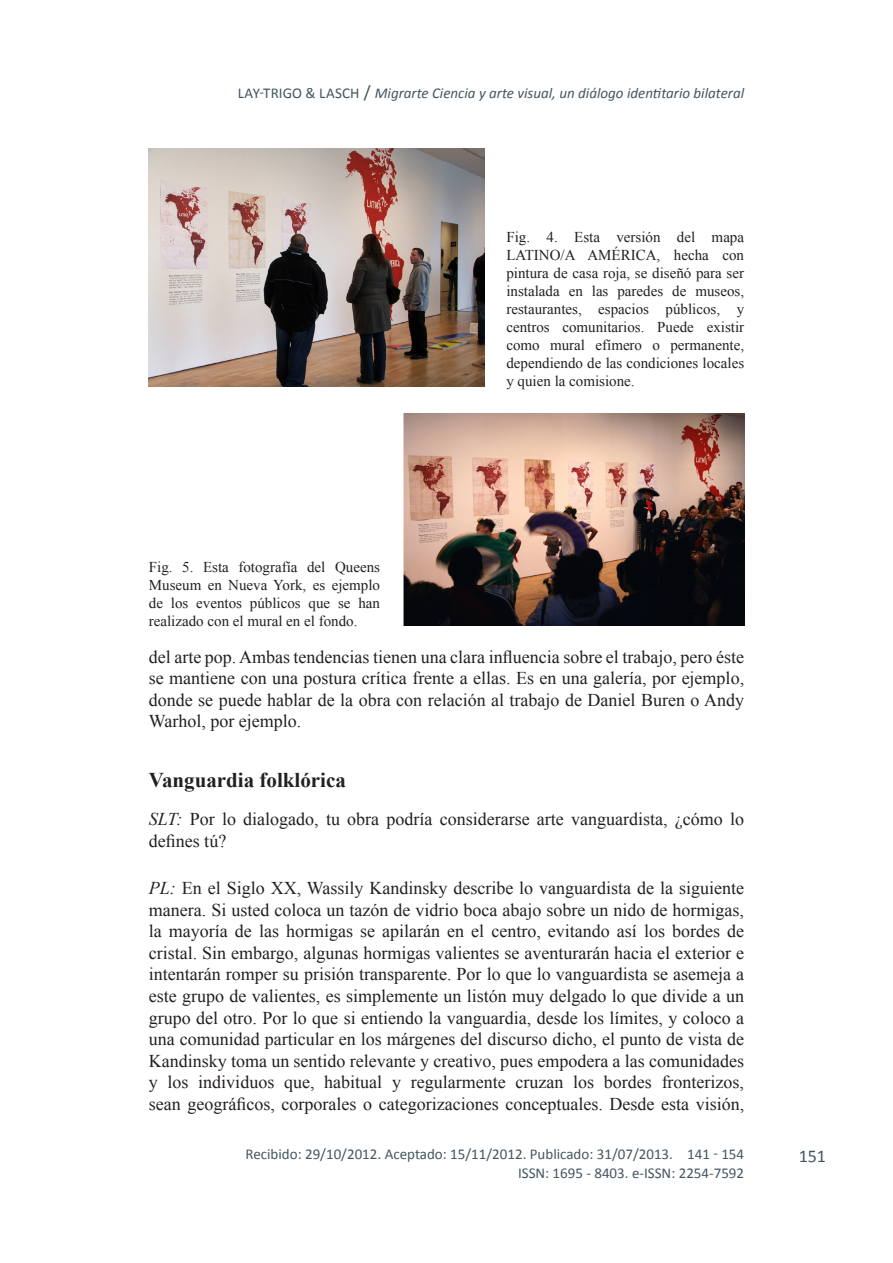
<style>
.page{position:relative;width:893px;height:1263px;background:#fff}
.page>*{position:absolute;margin:0;border:0;box-sizing:border-box;transform-origin:0 0}
.Primer_título{font:700 21px "Times New Roman";color:#231f20}
.texto_normal{font:18px/21.6px "Times New Roman";color:#231f20;text-align:justify}
.t1{font:18px "Calibri";color:#45555f}
.Pies_foto{font:15px/18px "Times New Roman";color:#231f20;text-align:justify}
.texto_normal-2{font:15px "Calibri";color:#45555f}
.Cabacera_Izquierda{font:italic 15px "Calibri";color:#45555f}
.Cabacera_Izquierda-2{font:15px "Calibri";letter-spacing:.045em;color:#45555f}
.s1{font-style:normal;font-size:18px}
.s2{font-style:italic}
</style>
<div class="page">
<img style="left:149px;top:149px;width:336px;height:237px">
<img style="left:403px;top:414px;width:341px;height:211px">
<p class="Cabacera_Izquierda-2" style="left:238px;top:83px;width:42px">Lay-Trigo</p>
<p class="Cabacera_Izquierda-2" style="left:305px;top:83px;width:30px">&amp; Lasch</p>
<p class="Cabacera_Izquierda" style="left:364px;top:83px;width:382px"><span class="s1">/</span> Migrarte Ciencia y arte visual, un diálogo identitario bilateral</p>
<p class="Pies_foto" style="left:506px;top:227px;width:239px">Fig. 4. Esta versión del mapa LATINO/A AMÉRICA, hecha con pintura de casa roja, se diseñó para ser instalada en las paredes de museos, restaurantes, espacios públicos, y centros comunitarios. Puede existir como mural efímero o permanente, dependiendo de las condiciones locales y quien la comisione.</p>
<p class="Pies_foto" style="left:149px;top:557px;width:233px">Fig. 5. Esta fotografía del Queens Museum en Nueva York, es ejemplo de los eventos públicos que se han realizado con el mural en el fondo.</p>
<p class="texto_normal" style="left:149px;top:645px;width:597px">del arte pop. Ambas tendencias tienen una clara influencia sobre el trabajo, pero éste se mantiene con una postura crítica frente a ellas. Es en una galería, por ejemplo, donde se puede hablar de la obra con relación al trabajo de Daniel Buren o Andy Warhol, por ejemplo.</p>
<p class="Primer_título" style="left:149px;top:765px;width:199px">Vanguardia folklórica</p>
<p class="texto_normal" style="left:149px;top:808px;width:597px"><span class="s2">SLT:</span> Por lo dialogado, tu obra podría considerarse arte vanguardista, ¿cómo lo defines tú?</p>
<p class="texto_normal" style="left:149px;top:877px;width:597px"><span class="s2">PL:</span> En el Siglo XX, Wassily Kandinsky describe lo vanguardista de la siguiente manera. Si usted coloca un tazón de vidrio boca abajo sobre un nido de hormigas, la mayoría de las hormigas se apilarán en el centro, evitando así los bordes de cristal. Sin embargo, algunas hormigas valientes se aventurarán hacia el exterior e intentarán romper su prisión transparente. Por lo que lo vanguardista se asemeja a este grupo de valientes, es simplemente un listón muy delgado lo que divide a un grupo del otro. Por lo que si entiendo la vanguardia, desde los límites, y coloco a una comunidad particular en los márgenes del discurso dicho, el punto de vista de Kandinsky toma un sentido relevante y creativo, pues empodera a las comunidades y los individuos que, habitual y regularmente cruzan los bordes fronterizos, sean geográficos, corporales o categorizaciones conceptuales. Desde esta visión,</p>
<p class="texto_normal-2" style="left:245px;top:1145px;width:429px">Recibido: 29/10/2012. Aceptado: 15/11/2012. Publicado: 31/07/2013.</p>
<p class="texto_normal-2" style="left:687px;top:1145px;width:58px">141 - 154</p>
<p class="texto_normal-2" style="left:518px;top:1163px;width:228px">ISSN: 1695 - 8403. e-ISSN: 2254-7592</p>
<p class="t1" style="left:799px;top:1144px;width:29px">151</p>
</div>
